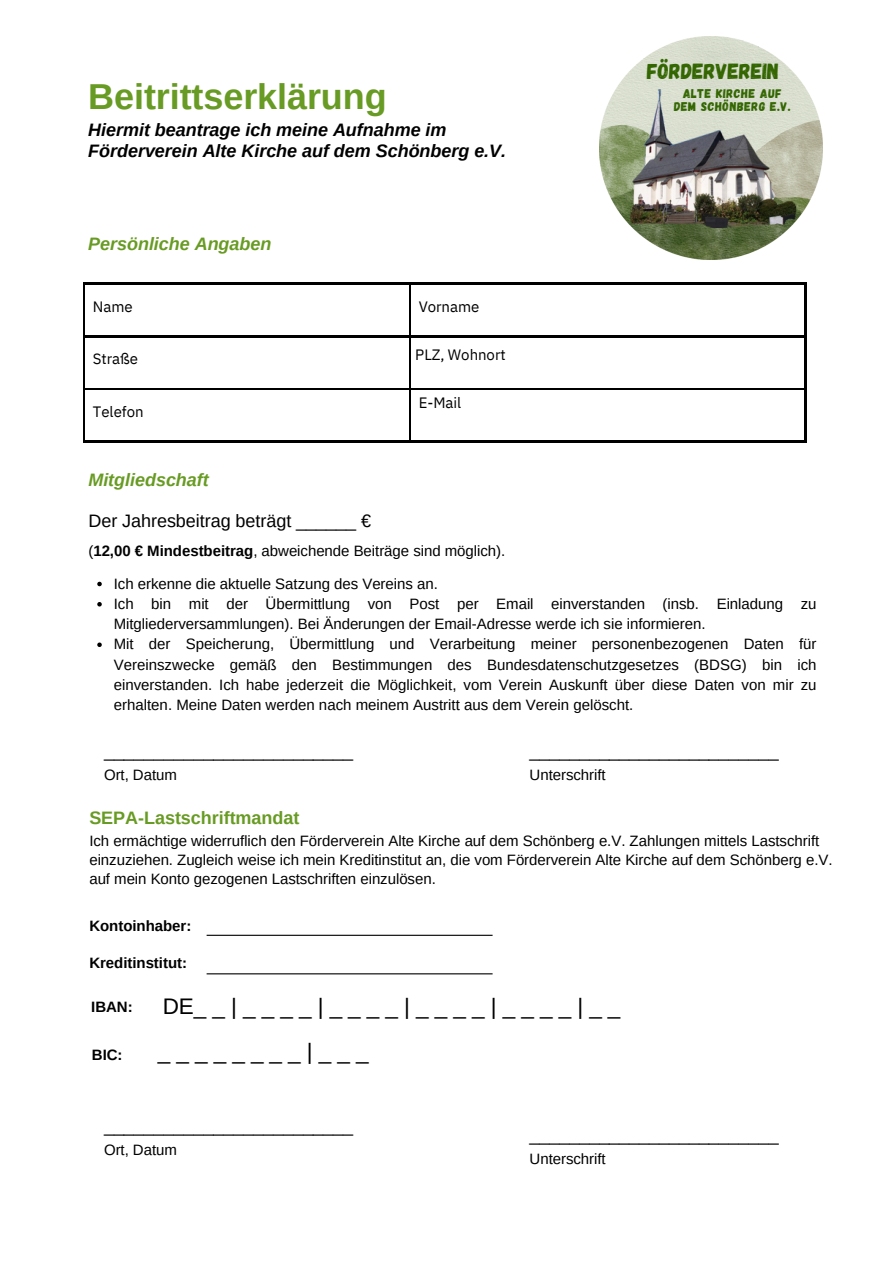
<style>
.page{position:relative;width:894px;height:1264px;background:#fff}
.page>*{position:absolute;margin:0;border:0;box-sizing:border-box;transform-origin:0 0}
.t1{font:700 36px "Arimo";letter-spacing:-.005em;color:#689b23}
.t2{font:22.5px "Arimo";color:#000}
.t3{font:21.9px "Gagalin";color:#360}
.t4{font:18px "Arimo";letter-spacing:-.005em;color:#000}
.t5{font:italic 700 18px/20.2px "Arimo";letter-spacing:-.005em;color:#000}
.t6{font:italic 700 18px "Arimo";color:#689b23}
.t7{font:700 18px "Arimo";letter-spacing:-.005em;color:#689b23}
.t8{font:15px/20.2px "Arimo";letter-spacing:-.005em;color:#000}
.t9{font:15px "IBM Plex Sans";letter-spacing:-.005em;color:#000}
.t10{font:700 15px "Arimo";color:#000}
.t11{font:12.6px/14px "Gagalin";letter-spacing:.045em;color:#360;text-align:center}
.s1{font-weight:700}
</style>
<div class="page">
<hr style="left:409px;top:283px;width:1px;height:53px;background:#000">
<hr style="left:409px;top:336px;width:1px;height:106px;background:#000">
<hr style="left:83px;top:388px;width:723px;height:1px;background:#000">
<hr style="left:83px;top:335px;width:723px;height:2px;background:#000">
<hr style="left:83px;top:283px;width:2px;height:53px;background:#000">
<hr style="left:83px;top:336px;width:2px;height:106px;background:#000">
<hr style="left:804px;top:283px;width:2px;height:53px;background:#000">
<hr style="left:804px;top:336px;width:2px;height:106px;background:#000">
<hr style="left:83px;top:283px;width:723px;height:1px;background:#000">
<hr style="left:83px;top:440px;width:723px;height:2px;background:#000">
<img style="left:599px;top:37px;width:223px;height:223px">
<img style="left:629px;top:89px;width:168px;height:138px">
<svg style="left:97px;top:581px;width:5px;height:5px"></svg>
<svg style="left:97px;top:602px;width:5px;height:4px"></svg>
<svg style="left:97px;top:642px;width:5px;height:5px"></svg>
<hr style="left:206px;top:934px;width:286px;height:1px;background:#000">
<hr style="left:206px;top:973px;width:286px;height:1px;background:#000">
<p class="t1" style="left:88px;top:77px;width:300px">Beitrittserklärung</p>
<p class="t5" style="left:88px;top:120px;width:419px">Hiermit beantrage ich meine Aufnahme im<br>Förderverein Alte Kirche auf dem Schönberg e.V.</p>
<p class="t6" style="left:88px;top:234px;width:185px">Persönliche Angaben</p>
<p class="t9" style="left:93px;top:296px;width:41px">Name</p>
<p class="t9" style="left:93px;top:349px;width:47px">Straße</p>
<p class="t9" style="left:93px;top:401px;width:52px">Telefon</p>
<h4 class="t9" style="left:418px;top:296px;width:62px">Vorname</h4>
<h4 class="t9" style="left:415px;top:344px;width:92px">PLZ, Wohnort</h4>
<p class="t9" style="left:418px;top:393px;width:44px">E-Mail</p>
<p class="t6" style="left:88px;top:470px;width:122px">Mitgliedschaft</p>
<p class="t4" style="left:88px;top:510px;width:284px">Der Jahresbeitrag beträgt ______ €</p>
<p class="t8" style="left:88px;top:540px;width:418px">(<span class="s1">12,00 € Mindestbeitrag</span>, abweichende Beiträge sind möglich).</p>
<p class="t3" style="left:647px;top:57px;width:133px">FÖRDERVEREIN</p>
<h2 class="t11" style="left:674px;top:85px;width:118px">ALTE KIRCHE AUF<br>DEM SCHÖNBERG E.V.</h2>
<h6 class="t8" style="left:114px;top:573px;width:325px">Ich erkenne die aktuelle Satzung des Vereins an.</h6>
<h5 class="t8" style="left:114px;top:593px;width:704px">Ich bin mit der Übermittlung von Post per Email einverstanden (insb. Einladung zu<br>Mitgliederversammlungen). Bei Änderungen der Email-Adresse werde ich sie informieren.</h5>
<h1 class="t8" style="left:114px;top:634px;width:704px;text-align:justify">Mit der Speicherung, Übermittlung und Verarbeitung meiner personenbezogenen Daten für Vereinszwecke gemäß den Bestimmungen des Bundesdatenschutzgesetzes (BDSG) bin ich einverstanden. Ich habe jederzeit die Möglichkeit, vom Verein Auskunft über diese Daten von mir zu erhalten. Meine Daten werden nach meinem Austritt aus dem Verein gelöscht.</h1>
<p class="t4" style="left:104px;top:740px;width:250px">_________________________</p>
<p class="t8" style="left:104px;top:764px;width:74px">Ort, Datum</p>
<p class="t4" style="left:529px;top:740px;width:250px">_________________________</p>
<p class="t8" style="left:529px;top:764px;width:78px">Unterschrift</p>
<p class="t7" style="left:89px;top:807px;width:211px">SEPA-Lastschriftmandat</p>
<h3 class="t8" style="left:89px;top:831px;width:744px;line-height:19.2px">Ich ermächtige widerruflich den Förderverein Alte Kirche auf dem Schönberg e.V. Zahlungen mittels Lastschrift einzuziehen. Zugleich weise ich mein Kreditinstitut an, die vom Förderverein Alte Kirche auf dem Schönberg e.V. auf mein Konto gezogenen Lastschriften einzulösen.</h3>
<p class="t10" style="left:89px;top:917px;width:103px">Kontoinhaber:</p>
<p class="t10" style="left:89px;top:954px;width:99px">Kreditinstitut:</p>
<p class="t10" style="left:91px;top:998px;width:43px">IBAN:</p>
<p class="t10" style="left:92px;top:1046px;width:32px">BIC:</p>
<p class="t2" style="left:163px;top:993px;width:459px">DE__|____|____|____|____|__</p>
<h5 class="t2" style="left:158px;top:1038px;width:212px">________|___</h5>
<h4 class="t4" style="left:104px;top:1115px;width:250px">_________________________</h4>
<h4 class="t8" style="left:104px;top:1139px;width:74px">Ort, Datum</h4>
<h4 class="t4" style="left:529px;top:1124px;width:250px">_________________________</h4>
<h4 class="t8" style="left:529px;top:1148px;width:78px">Unterschrift</h4>
</div>
